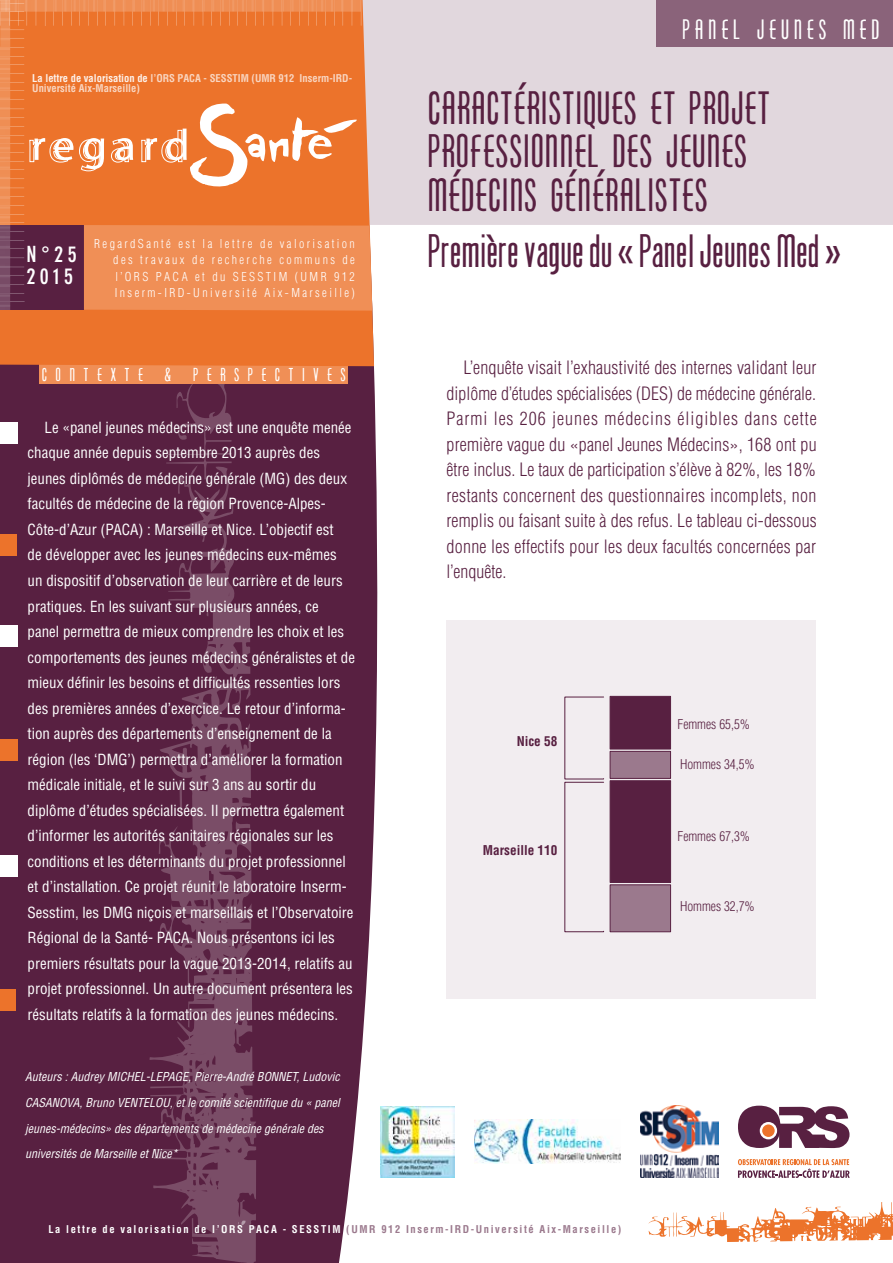
<style>
.page{position:relative;width:893px;height:1263px;background:#fff}
.page>*{position:absolute;margin:0;border:0;box-sizing:border-box;transform-origin:0 0}
.t1{font:45px/43.5px "Protege";letter-spacing:.045em;color:#582041}
.t2{font:45px "Protege";letter-spacing:.025em;color:#582041}
.t3{font:27px "Protege";letter-spacing:.2em;color:#fff}
.t4{font:700 condensed 21.9px/21.9px "DIN Neuzeit Grotesk";letter-spacing:.2em;color:#fff}
.t5{font:300 condensed 18px/25.5px "Helvetica";letter-spacing:.015em;color:#582041;text-align:justify}
.t6{font:18px "Protege";letter-spacing:.5em;color:#fff}
.t7{font:condensed 15px/25.5px "Helvetica";color:#fff}
.t8{font:300 condensed 13.2px "Helvetica";color:#582041}
.t9{font:700 condensed 13.2px "Helvetica";color:#582041}
.t10{font:italic condensed 12px/25.5px "Helvetica";color:#fff}
.t11{font:300 condensed 12px/16.5px "Helvetica";letter-spacing:.2em;color:#fff;text-align:justify}
.t12{font:700 condensed 10.5px "Helvetica";letter-spacing:.15em;color:#9b798d}
.t13{font:700 condensed 10.5px/10.5px "Helvetica";color:#f9d5c0}
.s1{color:#fdf1ea}
.s2{color:#fff}
</style>
<div class="page">
<div style="left:0;top:366px;width:378px;height:897px;background:#582041"></div>
<svg style="left:149px;top:465px;width:104px;height:660px;background:#612d4c"></svg>
<svg style="left:246px;top:723px;width:5px;height:11px"></svg>
<svg style="left:234px;top:1016px;width:10px;height:9px"></svg>
<svg style="left:232px;top:797px;width:8px;height:10px"></svg>
<svg style="left:221px;top:744px;width:21px;height:18px"></svg>
<svg style="left:218px;top:722px;width:21px;height:14px"></svg>
<svg style="left:166px;top:384px;width:66px;height:95px;background:#5e2847"></svg>
<svg style="left:190px;top:556px;width:39px;height:18px"></svg>
<svg style="left:208px;top:643px;width:16px;height:5px"></svg>
<svg style="left:202px;top:511px;width:8px;height:5px"></svg>
<svg style="left:189px;top:991px;width:27px;height:18px"></svg>
<svg style="left:192px;top:723px;width:18px;height:14px"></svg>
<svg style="left:190px;top:655px;width:48px;height:60px;background:#65314f"></svg>
<svg style="left:186px;top:1034px;width:8px;height:11px"></svg>
<svg style="left:172px;top:743px;width:41px;height:71px;background:#6a3856"></svg>
<svg style="left:171px;top:821px;width:79px;height:163px;background:#6e3d5a"></svg>
<svg style="left:153px;top:1052px;width:103px;height:211px;background:#6b3a57"></svg>
<div style="left:374px;top:0;width:519px;height:225px;background:#e1d7dd"></div>
<div style="left:39px;top:364px;width:309px;height:20px;background:#f08f56"></div>
<div style="left:0;top:0;width:374px;height:366px;background:#ec732b"></div>
<div style="left:0;top:423px;width:18px;height:21px;background:#fff"></div>
<div style="left:0;top:535px;width:17px;height:21px;background:#ec732b"></div>
<div style="left:0;top:626px;width:18px;height:21px;background:#fff"></div>
<div style="left:0;top:740px;width:18px;height:21px;background:#ec732b"></div>
<div style="left:0;top:855px;width:17px;height:22px;background:#fff"></div>
<div style="left:0;top:990px;width:16px;height:21px;background:#ec732b"></div>
<svg style="left:648px;top:1202px;width:245px;height:40px"></svg>
<svg style="left:0;top:0;width:372px;height:311px;background:#e47c42"></svg>
<svg style="left:738px;top:1159px;width:112px;height:19px"></svg>
<svg style="left:738px;top:1106px;width:111px;height:42px"></svg>
<svg style="left:761px;top:1123px;width:15px;height:15px"></svg>
<div style="left:760px;top:1122px;width:17px;height:17px;border:2px solid #fff;border-radius:50%"></div>
<img style="left:640px;top:1106px;width:78px;height:72px">
<img style="left:474px;top:1120px;width:147px;height:44px">
<img style="left:380px;top:1106px;width:75px;height:72px">
<div style="left:657px;top:0;width:236px;height:46px;background:#8a637a"></div>
<div style="left:446px;top:620px;width:370px;height:379px;background:#f2edf0"></div>
<div style="left:610px;top:696px;width:61px;height:53px;background:#582041"></div>
<div style="left:610px;top:781px;width:61px;height:101px;background:#582041"></div>
<div style="left:610px;top:751px;width:61px;height:27px;background:#9b798d;border:1px solid #582041"></div>
<div style="left:610px;top:885px;width:61px;height:47px;background:#9b798d;border:1px solid #582041"></div>
<svg style="left:564px;top:696px;width:40px;height:236px"></svg>
<h2 class="t3" style="left:683px;top:13px;width:197px">PANEL JEUNES MED</h2>
<p class="t13" style="left:32px;top:73px;width:321px"><span class="s1">La lettre de valorisation de</span> l’ORS PACA - SESSTIM (UMR 912 Inserm-IRD-<br>Université Aix-Marseille)</p>
<h1 class="t1" style="left:428px;top:87px;width:342px">CARACTÉRISTIQUES ET PROJET<br>PROFESSIONNEL DES JEUNES<br>MÉDECINS GÉNÉRALISTES</h1>
<h1 class="t2" style="left:428px;top:224px;width:413px">Première vague du « Panel Jeunes Med »</h1>
<p class="t11" style="left:113px;top:235px;width:243px;text-indent:-19px">RegardSanté est la lettre de valorisation des travaux de recherche communs de l’ORS PACA et du SESSTIM (UMR 912<br>Inserm-IRD-Université Aix-Marseille)</p>
<h3 class="t4" style="left:27px;top:244px;width:52px">N°25<br>2015</h3>
<p class="t6" style="left:42px;top:366px;width:305px">CONTEXTE &amp; PERSPECTIVES</p>
<p class="t7" style="left:28px;top:415px;width:329px;text-indent:17px">Le «panel jeunes médecins» est une enquête menée chaque année depuis septembre 2013 auprès des jeunes diplômés de médecine générale (MG) des deux facultés de médecine de la région Provence-Alpes-Côte-d’Azur (PACA) : Marseille et Nice. L’objectif est<br>de développer avec les jeunes médecins eux-mêmes un dispositif d’observation de leur carrière et de leurs pratiques. En les suivant sur plusieurs années, ce<br>panel permettra de mieux comprendre les choix et les comportements des jeunes médecins généralistes et de mieux définir les besoins et difficultés ressenties lors des premières années d’exercice. Le retour d’informa&shy;tion auprès des départements d’enseignement de la région (les ‘DMG’) permettra d’améliorer la formation médicale initiale, et le suivi sur 3 ans au sortir du diplôme d’études spécialisées. Il permettra également d’informer les autorités sanitaires régionales sur les conditions et les déterminants du projet professionnel et d’installation. Ce projet réunit le laboratoire Inserm-Sesstim, les DMG niçois et marseillais et l’Observatoire Régional de la Santé- PACA. Nous présentons ici les premiers résultats pour la vague 2013-2014, relatifs au projet professionnel. Un autre document présentera les résultats relatifs à la formation des jeunes médecins.</p>
<p class="t10" style="left:25px;top:1064px;width:316px">Auteurs : Audrey MICHEL-LEPAGE, Pierre-André BONNET, Ludovic CASANOVA, Bruno VENTELOU, et le comité scientifique du « panel jeunes-médecins» des départements de médecine générale des universités de Marseille et Nice*</p>
<p class="t5" style="left:446px;top:355px;width:372px;text-indent:17px">L’enquête visait l’exhaustivité des internes validant leur diplôme d’études spécialisées (DES) de médecine générale.<br>Parmi les 206 jeunes médecins éligibles dans cette première vague du «panel Jeunes Médecins», 168 ont pu être inclus. Le taux de participation s’élève à 82%, les 18% restants concernent des questionnaires incomplets, non remplis ou faisant suite à des refus. Le tableau ci-dessous donne les effectifs pour les deux facultés concernées par l’enquête.</p>
<p class="t9" style="left:517px;top:733px;width:42px">Nice 58</p>
<p class="t9" style="left:483px;top:842px;width:76px">Marseille 110</p>
<p class="t8" style="left:677px;top:716px;width:74px">Femmes 65,5%</p>
<p class="t8" style="left:680px;top:756px;width:76px">Hommes 34,5%</p>
<p class="t8" style="left:677px;top:827px;width:74px">Femmes 67,3%</p>
<p class="t8" style="left:680px;top:898px;width:76px">Hommes 32,7%</p>
<p class="t12" style="left:48px;top:1223px;width:574px"><span class="s2">La lettre de valorisation de l’ORS PACA - SESSTIM</span> (UMR 912 Inserm-IRD-Université Aix-Marseille)</p>
</div>
